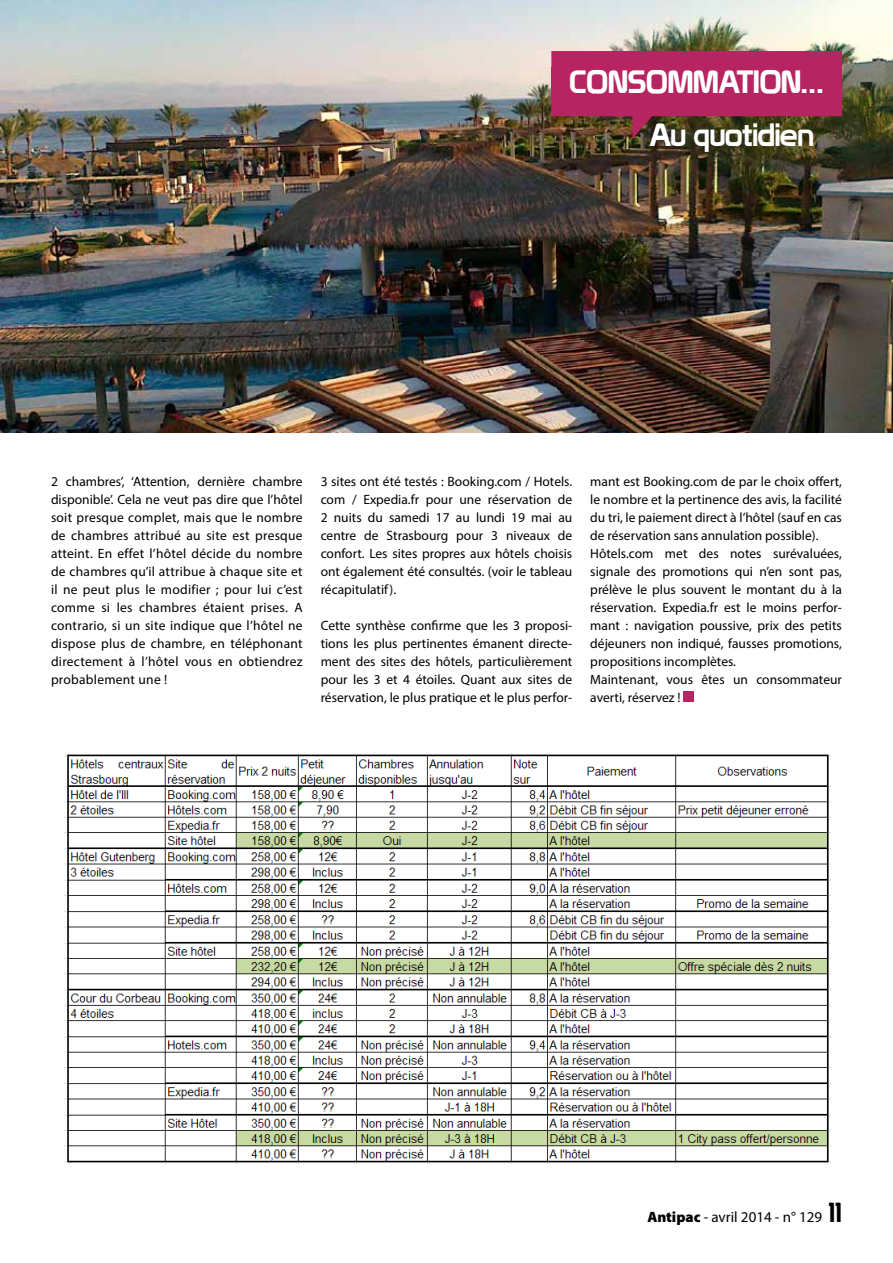
<style>
.page{position:relative;width:893px;height:1263px;background:#fff}
.page>*{position:absolute;margin:0;border:0;box-sizing:border-box;transform-origin:0 0}
.t1{font:31.5px/52.7px "Prototype";letter-spacing:-.025em;color:#fff;text-align:right}
.t2{font:15px "Myriad Pro";color:#000}
.t3{font:13.5px/18px "Myriad Pro";color:#000;text-align:justify}
.s1{font-weight:900}
.s2{font-family:"Prototype";font-size:27px}
</style>
<div class="page">
<img style="left:0;top:0;width:893px;height:432px">
<svg style="left:551px;top:51px;width:291px;height:88px;background:#892f46"></svg>
<div style="left:551px;top:67px;width:290px;height:33px;background:#b62561"></div>
<img style="left:64px;top:754px;width:766px;height:409px">
<div style="left:683px;top:692px;width:11px;height:10px;background:#b62561"></div>
<h1 class="t1" style="left:569px;top:55px;width:256px">CONSOMMATION…<br>Au quotidien</h1>
<p class="t3" style="left:51px;top:472px;width:253px">2 chambres’, ‘Attention, dernière chambre disponible’. Cela ne veut pas dire que l’hôtel soit presque complet, mais que le nombre de chambres attribué au site est presque atteint. En effet l’hôtel décide du nombre de chambres qu’il attribue à chaque site et il ne peut plus le modifier ; pour lui c’est comme si les chambres étaient prises. A contrario, si un site indique que l’hôtel ne dispose plus de chambre, en téléphonant directement à l’hôtel vous en obtiendrez probablement une !</p>
<p class="t3" style="left:321px;top:472px;width:253px">3 sites ont été testés : Booking.com / Hotels. com / Expedia.fr pour une réservation de 2 nuits du samedi 17 au lundi 19 mai au centre de Strasbourg pour 3 niveaux de confort. Les sites propres aux hôtels choisis ont également été consultés. (voir le tableau récapitulatif).</p>
<p class="t3" style="left:321px;top:616px;width:253px">Cette synthèse confirme que les 3 proposi&shy;tions les plus pertinentes émanent directe&shy;ment des sites des hôtels, particulièrement pour les 3 et 4 étoiles. Quant aux sites de réservation, le plus pratique et le plus perfor-</p>
<p class="t3" style="left:590px;top:472px;width:253px;text-align:left">mant est Booking.com de par le choix offert, le nombre et la pertinence des avis, la facilité du tri, le paiement direct à l’hôtel (sauf en cas de réservation sans annulation possible).<br>Hôtels.com met des notes surévaluées, signale des promotions qui n’en sont pas, prélève le plus souvent le montant du à la réservation. Expedia.fr est le moins perfor&shy;mant : navigation poussive, prix des petits déjeuners non indiqué, fausses promotions, propositions incomplètes.<br>Maintenant, vous êtes un consommateur averti, réservez !</p>
<p class="t2" style="left:647px;top:1208px;width:196px"><span class="s1">Antipac</span> - avril 2014 - n° 129 <span class="s2">11</span></p>
</div>
